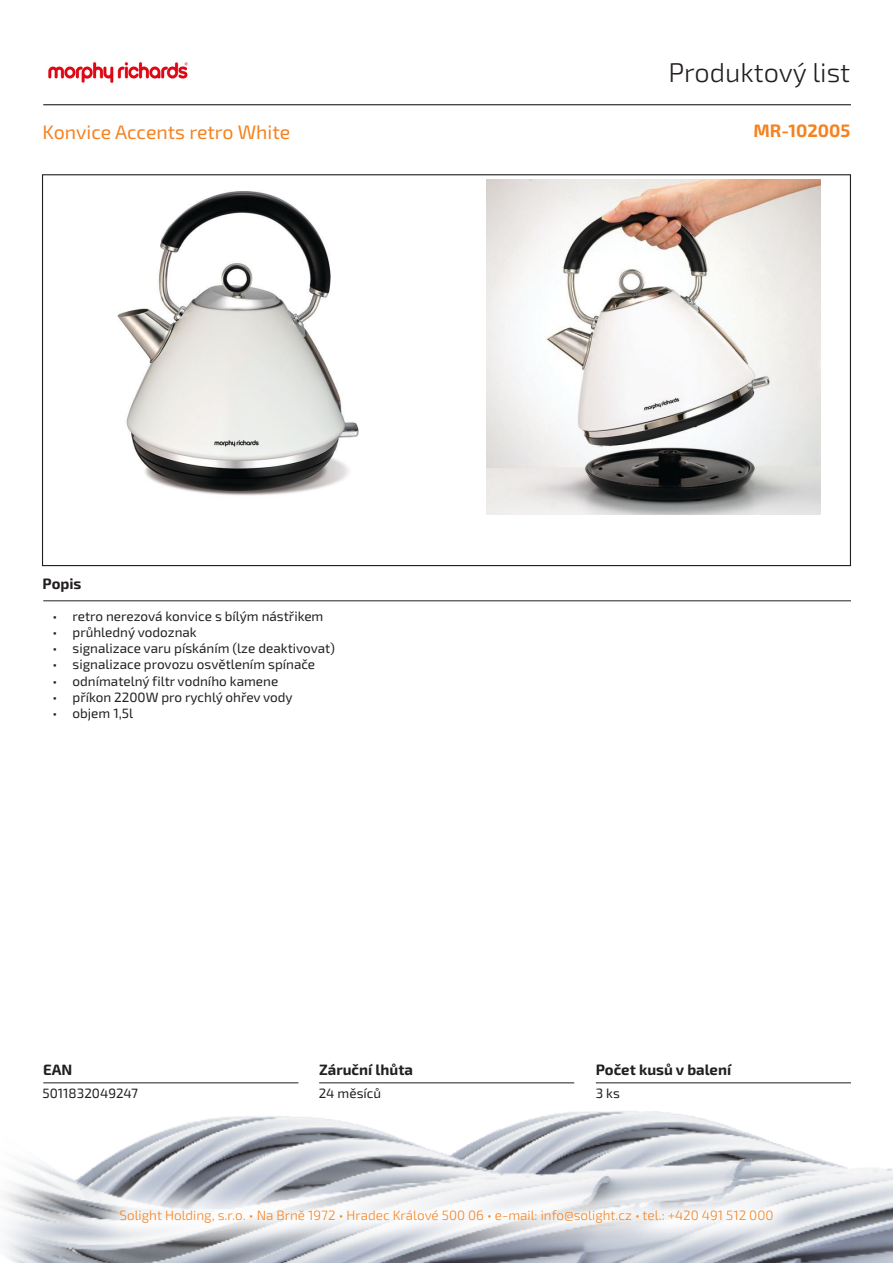
<style>
.page{position:relative;width:893px;height:1263px;background:#fff}
.page>*{position:absolute;margin:0;border:0;box-sizing:border-box;transform-origin:0 0}
.t1{font:300 27px "Exo 2.0";color:#231f20}
.t2{font:19.5px "Exo 2.0";color:#f58220}
.Kód_produktu{font:700 18px "Exo 2.0";color:#f58220}
.t3{font:700 15px "Exo 2.0";color:#231f20}
.t4{font:13.5px "Exo 2.0";color:#231f20}
.t5{font:300 13.5px "Exo 2.0";color:#f58220}
</style>
<div class="page">
<img style="left:3px;top:1082px;width:890px;height:181px">
<hr style="left:43px;top:104px;width:808px;height:1px;background:#231f20">
<hr style="left:43px;top:600px;width:808px;height:1px;background:#231f20">
<hr style="left:596px;top:1082px;width:255px;height:1px;background:#231f20">
<hr style="left:319px;top:1082px;width:255px;height:1px;background:#231f20">
<hr style="left:43px;top:1082px;width:255px;height:1px;background:#231f20">
<svg style="left:85px;top:1174px;width:723px;height:84px"></svg>
<img style="left:48px;top:62px;width:140px;height:21px">
<img style="left:117px;top:191px;width:242px;height:305px">
<img style="left:487px;top:180px;width:334px;height:334px">
<h1 class="t1" style="left:668px;top:57px;width:183px">Produktový list</h1>
<p class="t2" style="left:43px;top:120px;width:249px">Konvice Accents retro White</p>
<p class="Kód_produktu" style="left:754px;top:120px;width:98px">MR-102005</p>
<p class="t3" style="left:43px;top:575px;width:40px">Popis</p>
<p class="t4" style="left:53px;top:608px;width:272px">• retro nerezová konvice s bílým nástřikem</p>
<p class="t4" style="left:53px;top:624px;width:146px">• průhledný vodoznak</p>
<p class="t4" style="left:53px;top:640px;width:284px">• signalizace varu pískáním (lze deaktivovat)</p>
<p class="t4" style="left:53px;top:657px;width:264px">• signalizace provozu osvětlením spínače</p>
<p class="t4" style="left:53px;top:673px;width:227px">• odnímatelný filtr vodního kamene</p>
<p class="t4" style="left:53px;top:689px;width:242px">• příkon 2200W pro rychlý ohřev vody</p>
<p class="t4" style="left:53px;top:705px;width:82px">• objem 1,5l</p>
<p class="t3" style="left:43px;top:1060px;width:31px">EAN</p>
<p class="t3" style="left:319px;top:1060px;width:95px">Záruční lhůta</p>
<p class="t3" style="left:596px;top:1060px;width:137px">Počet kusů v balení</p>
<p class="t4" style="left:43px;top:1085px;width:97px">5011832049247</p>
<p class="t4" style="left:319px;top:1085px;width:64px">24 měsíců</p>
<p class="t4" style="left:596px;top:1085px;width:26px">3 ks</p>
<p class="t5" style="left:120px;top:1208px;width:655px">Solight Holding, s.r.o. • Na Brně 1972 • Hradec Králové 500 06 • e-mail: info@solight.cz • tel.: +420 491 512 000</p>
</div>
